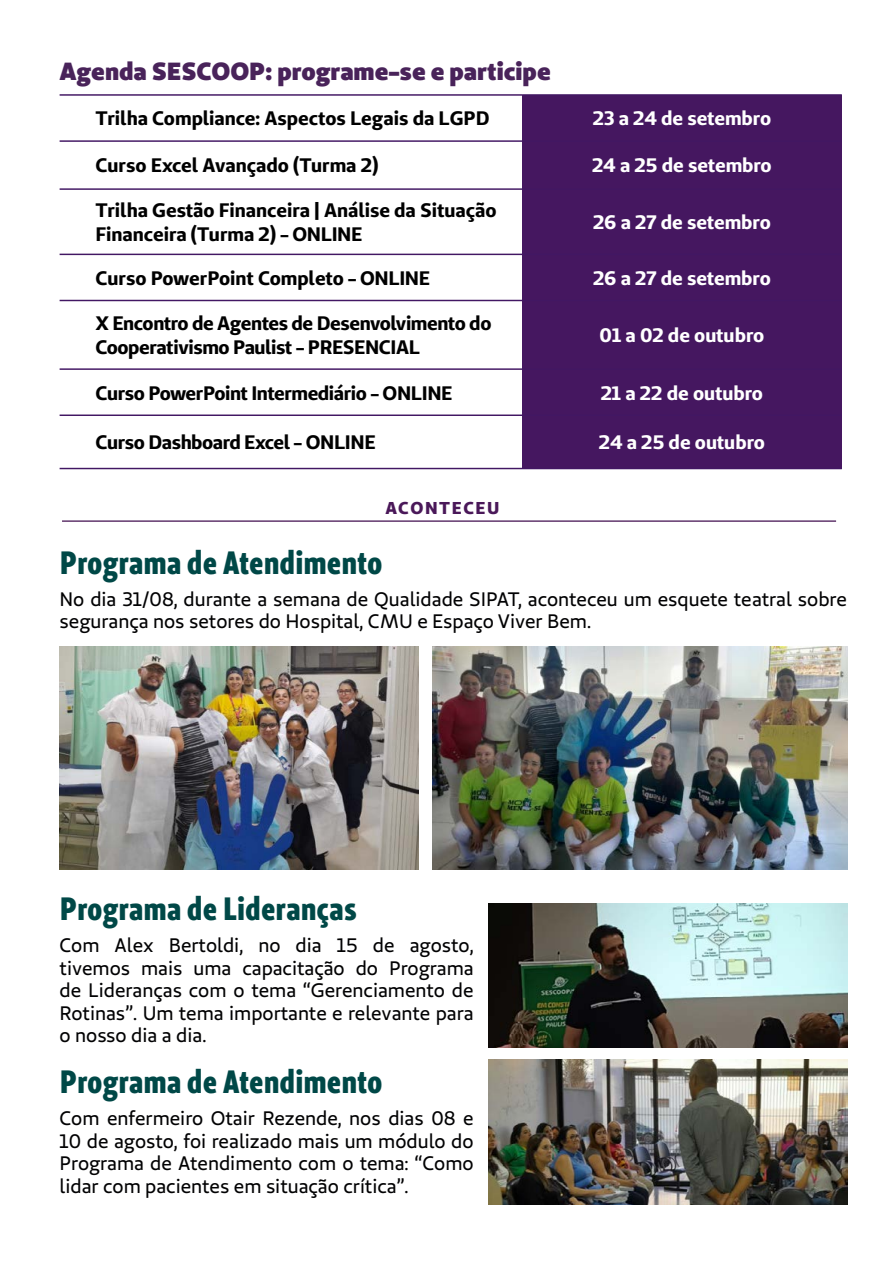
<style>
.page{position:relative;width:893px;height:1263px;background:#fff}
.page>*{position:absolute;margin:0;border:0;box-sizing:border-box;transform-origin:0 0}
.t1{font:condensed 32.25px "Unimed Sans 2020 Bold";color:#004847}
.t2{font:24.75px "Unimed Sans 2020 Black";color:#49235a}
.t3{font:19.5px/22.5px "Unimed Sans 2020 Regular";color:#020203;text-align:justify}
.t4{font:700 19.5px/23.4px "Unimed Sans";letter-spacing:-.02em;color:#000}
.t5{font:700 19.5px/24px "Unimed Sans";color:#000}
.t6{font:700 19.5px "Unimed Sans";color:#fff}
.t7{font:800 17.1px "Unimed Sans";letter-spacing:.09em;color:#4a1859}
</style>
<div class="page">
<div style="left:522px;top:95px;width:320px;height:46px;background:#451760"></div>
<div style="left:522px;top:141px;width:320px;height:48px;background:#451760"></div>
<div style="left:522px;top:189px;width:320px;height:65px;background:#451760"></div>
<div style="left:522px;top:254px;width:320px;height:46px;background:#451760"></div>
<div style="left:522px;top:300px;width:320px;height:69px;background:#451760"></div>
<div style="left:522px;top:369px;width:320px;height:46px;background:#451760"></div>
<div style="left:522px;top:415px;width:320px;height:53px;background:#451760"></div>
<hr style="left:60px;top:94px;width:462px;height:2px;background:#421763">
<hr style="left:522px;top:94px;width:320px;height:2px;background:#421763">
<hr style="left:60px;top:140px;width:462px;height:2px;background:#421763">
<hr style="left:60px;top:188px;width:462px;height:2px;background:#421763">
<hr style="left:60px;top:254px;width:462px;height:1px;background:#421763">
<hr style="left:60px;top:300px;width:462px;height:1px;background:#421763">
<hr style="left:60px;top:368px;width:462px;height:2px;background:#421763">
<hr style="left:60px;top:414px;width:462px;height:2px;background:#421763">
<hr style="left:60px;top:468px;width:462px;height:1px;background:#421763">
<hr style="left:522px;top:468px;width:320px;height:1px;background:#421763">
<hr style="left:62px;top:520px;width:774px;height:2px;background:#481756">
<img style="left:60px;top:646px;width:358px;height:223px">
<img style="left:488px;top:904px;width:359px;height:144px">
<img style="left:488px;top:1060px;width:359px;height:144px">
<img style="left:433px;top:646px;width:414px;height:223px">
<p class="t2" style="left:60px;top:55px;width:493px">Agenda SESCOOP: programe-se e participe</p>
<p class="t5" style="left:95px;top:106px;width:395px">Trilha Compliance: Aspectos Legais da LGPD</p>
<p class="t6" style="left:593px;top:106px;width:180px">23 a 24 de setembro</p>
<p class="t5" style="left:95px;top:153px;width:284px">Curso Excel Avançado (Turma 2)</p>
<p class="t6" style="left:592px;top:153px;width:181px">24 a 25 de setembro</p>
<p class="t5" style="left:95px;top:198px;width:403px">Trilha Gestão Financeira | Análise da Situação<br>Financeira (Turma 2) - ONLINE</p>
<p class="t6" style="left:593px;top:209px;width:179px">26 a 27 de setembro</p>
<p class="t4" style="left:95px;top:266px;width:336px">Curso PowerPoint Completo - ONLINE</p>
<p class="t6" style="left:593px;top:265px;width:179px">26 a 27 de setembro</p>
<p class="t4" style="left:95px;top:311px;width:398px">X Encontro de Agentes de Desenvolvimento do<br>Cooperativismo Paulist - PRESENCIAL</p>
<p class="t6" style="left:600px;top:322px;width:166px">01 a 02 de outubro</p>
<p class="t4" style="left:95px;top:380px;width:358px">Curso PowerPoint Intermediário - ONLINE</p>
<p class="t6" style="left:601px;top:380px;width:164px">21 a 22 de outubro</p>
<p class="t4" style="left:95px;top:430px;width:282px">Curso Dashboard Excel - ONLINE</p>
<p class="t6" style="left:599px;top:429px;width:167px">24 a 25 de outubro</p>
<p class="t7" style="left:385px;top:497px;width:116px">ACONTECEU</p>
<h1 class="t1" style="left:60px;top:541px;width:324px">Programa de Atendimento</h1>
<p class="t3" style="left:60px;top:587px;width:789px">No dia 31/08, durante a semana de Qualidade SIPAT, aconteceu um esquete teatral sobre segurança nos setores do Hospital, CMU e Espaço Viver Bem.</p>
<h1 class="t1" style="left:60px;top:888px;width:299px">Programa de Lideranças</h1>
<p class="t3" style="left:60px;top:934px;width:416px">Com Alex Bertoldi, no dia 15 de agosto, tivemos mais uma capacitação do Programa de Lideranças com o tema “Gerenciamento de Rotinas”. Um tema importante e relevante para o nosso dia a dia.</p>
<h1 class="t1" style="left:60px;top:1060px;width:324px">Programa de Atendimento</h1>
<p class="t3" style="left:60px;top:1107px;width:416px">Com enfermeiro Otair Rezende, nos dias 08 e 10 de agosto, foi realizado mais um módulo do Programa de Atendimento com o tema: “Como lidar com pacientes em situação crítica”.</p>
</div>
